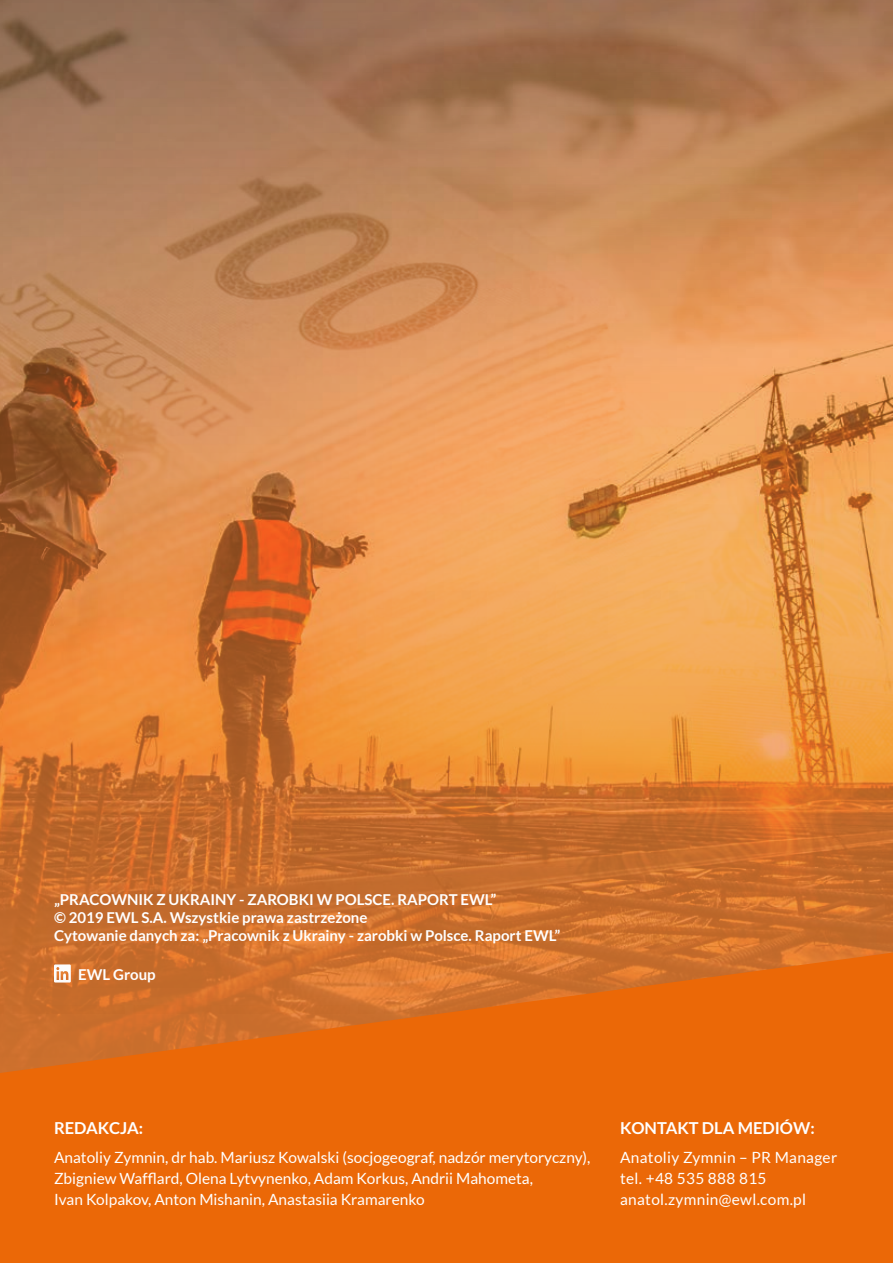
<style>
.page{position:relative;width:893px;height:1263px;background:#fff}
.page>*{position:absolute;margin:0;border:0;box-sizing:border-box;transform-origin:0 0}
.t1{font:700 16.5px "Lato";color:#fff}
.t2{font:15.45px/21px "Lato";color:#fff}
.t3{font:15.45px/21px "Lato";letter-spacing:.02em;color:#fff}
.t4{font:700 15px/18px "Lato";color:#fff}
</style>
<div class="page">
<img style="left:0;top:0;width:893px;height:952px">
<svg style="left:0;top:952px;width:893px;height:311px;background:#e5690e"></svg>
<svg style="left:54px;top:964px;width:17px;height:18px"></svg>
<p class="t4" style="left:54px;top:891px;width:508px">„PRACOWNIK Z UKRAINY - ZAROBKI W POLSCE. RAPORT EWL”<br>© 2019 EWL S.A. Wszystkie prawa zastrzeżone<br>Cytowanie danych za: „Pracownik z Ukrainy - zarobki w Polsce. Raport EWL”</p>
<p class="t4" style="left:78px;top:965px;width:79px">EWL Group</p>
<p class="t1" style="left:54px;top:1119px;width:91px">REDAKCJA:</p>
<p class="t1" style="left:620px;top:1119px;width:196px">KONTAKT DLA MEDIÓW:</p>
<p class="t2" style="left:54px;top:1147px;width:538px">Anatoliy Zymnin, dr hab. Mariusz Kowalski (socjogeograf, nadzór merytoryczny),<br>Zbigniew Wafflard, Olena Lytvynenko, Adam Korkus, Andrii Mahometa,<br>Ivan Kolpakov, Anton Mishanin, Anastasiia Kramarenko</p>
<p class="t3" style="left:620px;top:1147px;width:219px">Anatoliy Zymnin – PR Manager tel. +48 535 888 815 anatol.zymnin@ewl.com.pl</p>
</div>
